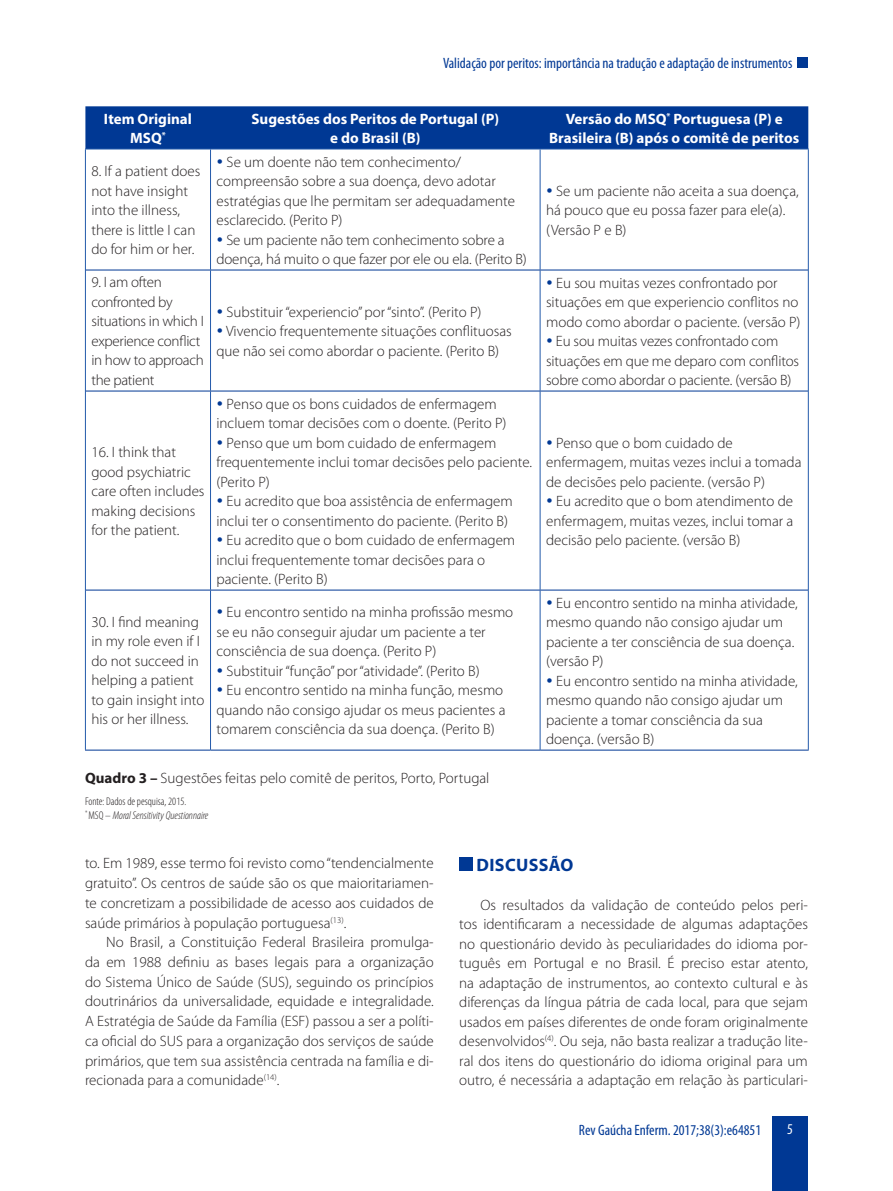
<style>
.page{position:relative;width:893px;height:1191px;background:#fff}
.page>*{position:absolute;margin:0;border:0;box-sizing:border-box;transform-origin:0 0}
.subtítulo1{font:700 18px "Myriad Pro";letter-spacing:.02em;color:#003894}
.tabela_texto{font:300 15px/19.5px "Myriad Pro";color:#231f20}
.texto{font:300 15px/19.6px "Myriad Pro";color:#231f20;text-align:justify}
.tabela_título{font:700 15px/19.5px "Myriad Pro";color:#fff;text-align:center}
.t1{font:condensed 15px "Myriad Pro";color:#003894}
.tabela_texto-2{font:300 15px/19.5px "Myriad Pro";letter-spacing:-.02em;color:#231f20}
.legendas{font:300 15px "Myriad Pro";color:#231f20}
.t2{font:condensed 15px "Myriad Pro";color:#fff}
.rodapé{font:italic 300 condensed 11.25px "Myriad Pro";color:#231f20}
.rodapé-2{font:300 condensed 11.25px "Myriad Pro";color:#231f20}
.s1{color:#003894}
.s2{font-weight:700}
.s3{font-style:normal}
</style>
<div class="page">
<div style="left:772px;top:1116px;width:36px;height:75px;background:#003894"></div>
<div style="left:798px;top:57px;width:10px;height:11px;background:#003894"></div>
<div style="left:459px;top:857px;width:14px;height:13px;background:#003894"></div>
<div style="left:85px;top:106px;width:723px;height:43px;background:#003894"></div>
<hr style="left:85px;top:149px;width:126px;height:1px;background:#235aaa">
<hr style="left:85px;top:149px;width:1px;height:121px;background:#235aaa">
<hr style="left:211px;top:149px;width:329px;height:1px;background:#235aaa">
<hr style="left:210px;top:149px;width:1px;height:121px;background:#235aaa">
<hr style="left:540px;top:149px;width:269px;height:1px;background:#235aaa">
<hr style="left:540px;top:149px;width:1px;height:121px;background:#235aaa">
<hr style="left:808px;top:149px;width:1px;height:121px;background:#235aaa">
<hr style="left:85px;top:270px;width:1px;height:121px;background:#235aaa">
<hr style="left:210px;top:270px;width:1px;height:121px;background:#235aaa">
<hr style="left:540px;top:270px;width:1px;height:121px;background:#235aaa">
<hr style="left:808px;top:270px;width:1px;height:121px;background:#235aaa">
<hr style="left:85px;top:391px;width:1px;height:199px;background:#235aaa">
<hr style="left:210px;top:391px;width:1px;height:198px;background:#235aaa">
<hr style="left:540px;top:391px;width:1px;height:198px;background:#235aaa">
<hr style="left:808px;top:391px;width:1px;height:199px;background:#235aaa">
<hr style="left:85px;top:590px;width:1px;height:159px;background:#235aaa">
<hr style="left:210px;top:590px;width:1px;height:159px;background:#235aaa">
<hr style="left:540px;top:590px;width:1px;height:159px;background:#235aaa">
<hr style="left:808px;top:590px;width:1px;height:159px;background:#235aaa">
<hr style="left:86px;top:270px;width:125px;height:1px;background:#003894">
<hr style="left:211px;top:270px;width:329px;height:1px;background:#003894">
<hr style="left:540px;top:270px;width:268px;height:1px;background:#003894">
<hr style="left:86px;top:391px;width:125px;height:1px;background:#003894">
<hr style="left:211px;top:391px;width:329px;height:1px;background:#003894">
<hr style="left:540px;top:391px;width:268px;height:1px;background:#003894">
<hr style="left:86px;top:589px;width:125px;height:1px;background:#003894">
<hr style="left:211px;top:589px;width:329px;height:1px;background:#003894">
<hr style="left:540px;top:589px;width:268px;height:1px;background:#003894">
<hr style="left:85px;top:749px;width:126px;height:1px;background:#003894">
<hr style="left:211px;top:749px;width:329px;height:1px;background:#003894">
<hr style="left:540px;top:749px;width:269px;height:1px;background:#003894">
<p class="t1" style="left:443px;top:55px;width:351px">Validação por peritos: importância na tradução e adaptação de instrumentos</p>
<p class="tabela_título" style="left:104px;top:108px;width:90px">Item Original<br>MSQ<sup>*</sup></p>
<p class="tabela_título" style="left:252px;top:108px;width:249px">Sugestões dos Peritos de Portugal (P) e do Brasil (B)</p>
<p class="tabela_título" style="left:549px;top:108px;width:251px">Versão do MSQ<sup>*</sup> Portuguesa (P) e<br>Brasileira (B) após o comitê de peritos</p>
<p class="tabela_texto" style="left:91px;top:162px;width:111px">8. If a patient does not have insight into the illness, there is little I can do for him or her.</p>
<p class="tabela_texto" style="left:216px;top:152px;width:300px"><span class="s1">•</span> Se um doente não tem conhecimento/ compreensão sobre a sua doença, devo adotar estratégias que lhe permitam ser adequadamente esclarecido. (Perito P)</p>
<p class="tabela_texto" style="left:546px;top:181px;width:254px"><span class="s1">•</span> Se um paciente não aceita a sua doença, há pouco que eu possa fazer para ele(a). (Versão P e B)</p>
<p class="tabela_texto" style="left:216px;top:230px;width:312px"><span class="s1">•</span> Se um paciente não tem conhecimento sobre a doença, há muito o que fazer por ele ou ela. (Perito B)</p>
<p class="tabela_texto-2" style="left:91px;top:273px;width:114px">9. I am often confronted by situations in which I experience conflict in how to approach the patient</p>
<p class="tabela_texto" style="left:91px;top:443px;width:115px">16. I think that good psychiatric care often includes making decisions for the patient.</p>
<p class="tabela_texto" style="left:216px;top:302px;width:267px"><span class="s1">•</span> Substituir “experiencio” por “sinto”. (Perito P)</p>
<p class="tabela_texto" style="left:216px;top:322px;width:297px"><span class="s1">•</span> Vivencio frequentemente situações conflituosas que não sei como abordar o paciente. (Perito B)</p>
<p class="tabela_texto" style="left:216px;top:394px;width:292px"><span class="s1">•</span> Penso que os bons cuidados de enfermagem incluem tomar decisões com o doente. (Perito P)</p>
<p class="tabela_texto" style="left:216px;top:433px;width:317px"><span class="s1">•</span> Penso que um bom cuidado de enfermagem frequentemente inclui tomar decisões pelo paciente. (Perito P)</p>
<p class="tabela_texto" style="left:216px;top:491px;width:298px"><span class="s1">•</span> Eu acredito que boa assistência de enfermagem inclui ter o consentimento do paciente. (Perito B)</p>
<p class="tabela_texto" style="left:216px;top:530px;width:300px"><span class="s1">•</span> Eu acredito que o bom cuidado de enfermagem inclui frequentemente tomar decisões para o paciente. (Perito B)</p>
<p class="tabela_texto" style="left:91px;top:612px;width:114px">30. I find meaning in my role even if I do not succeed in helping a patient to gain insight into his or her illness.</p>
<p class="tabela_texto" style="left:216px;top:603px;width:298px"><span class="s1">•</span> Eu encontro sentido na minha profissão mesmo se eu não conseguir ajudar um paciente a ter consciência de sua doença. (Perito P)</p>
<p class="tabela_texto" style="left:216px;top:661px;width:265px"><span class="s1">•</span> Substituir “função” por “atividade”. (Perito B)</p>
<p class="tabela_texto" style="left:216px;top:681px;width:291px"><span class="s1">•</span> Eu encontro sentido na minha função, mesmo quando não consigo ajudar os meus pacientes a tomarem consciência da sua doença. (Perito B)</p>
<p class="legendas" style="left:85px;top:769px;width:406px"><span class="s2">Quadro 3 –</span> Sugestões feitas pelo comitê de peritos, Porto, Portugal</p>
<p class="rodapé-2" style="left:85px;top:795px;width:103px">Fonte: Dados de pesquisa, 2015.</p>
<p class="rodapé" style="left:85px;top:809px;width:125px"><sup>*</sup> <span class="s3">MSQ –</span> Moral Sensitivity Questionnaire</p>
<p class="tabela_texto" style="left:546px;top:273px;width:256px"><span class="s1">•</span> Eu sou muitas vezes confrontado por situações em que experiencio conflitos no modo como abordar o paciente. (versão P)</p>
<p class="tabela_texto" style="left:546px;top:331px;width:255px"><span class="s1">•</span> Eu sou muitas vezes confrontado com situações em que me deparo com conflitos sobre como abordar o paciente. (versão B)</p>
<p class="tabela_texto" style="left:546px;top:433px;width:257px"><span class="s1">•</span> Penso que o bom cuidado de enfermagem, muitas vezes inclui a tomada de decisões pelo paciente. (versão P)</p>
<p class="tabela_texto" style="left:546px;top:491px;width:249px;text-align:justify"><span class="s1">•</span> Eu acredito que o bom atendimento de enfermagem, muitas vezes, inclui tomar a decisão pelo paciente. (versão B)</p>
<p class="tabela_texto" style="left:546px;top:593px;width:253px"><span class="s1">•</span> Eu encontro sentido na minha atividade, mesmo quando não consigo ajudar um paciente a ter consciência de sua doença. (versão P)</p>
<p class="tabela_texto" style="left:546px;top:671px;width:253px"><span class="s1">•</span> Eu encontro sentido na minha atividade, mesmo quando não consigo ajudar um paciente a tomar consciência da sua doença. (versão B)</p>
<p class="texto" style="left:85px;top:853px;width:350px">to. Em 1989, esse termo foi revisto como “tendencialmente gratuito”. Os centros de saúde são os que maioritariamen&shy;te concretizam a possibilidade de acesso aos cuidados de saúde primários à população portuguesa<sup>(13)</sup>.</p>
<p class="texto" style="left:85px;top:932px;width:350px;text-indent:21px">No Brasil, a Constituição Federal Brasileira promulga&shy;da em 1988 definiu as bases legais para a organização do Sistema Único de Saúde (SUS), seguindo os princípios doutrinários da universalidade, equidade e integralidade.<br>A Estratégia de Saúde da Família (ESF) passou a ser a políti&shy;ca oficial do SUS para a organização dos serviços de saúde primários, que tem sua assistência centrada na família e di&shy;recionada para a comunidade<sup>(14)</sup>.</p>
<p class="subtítulo1" style="left:477px;top:852px;width:98px">DISCUSSÃO</p>
<p class="texto" style="left:459px;top:895px;width:350px;text-indent:21px">Os resultados da validação de conteúdo pelos peri&shy;tos identificaram a necessidade de algumas adaptações no questionário devido às peculiaridades do idioma por&shy;tuguês em Portugal e no Brasil. É preciso estar atento, na adaptação de instrumentos, ao contexto cultural e às diferenças da língua pátria de cada local, para que sejam usados em países diferentes de onde foram originalmente desenvolvidos<sup>(4)</sup>. Ou seja, não basta realizar a tradução lite&shy;ral dos itens do questionário do idioma original para um outro, é necessária a adaptação em relação às particulari-</p>
<p class="t1" style="left:579px;top:1122px;width:184px">Rev Gaúcha Enferm. 2017;38(3):e64851</p>
<p class="t2" style="left:787px;top:1121px;width:7px">5</p>
</div>
